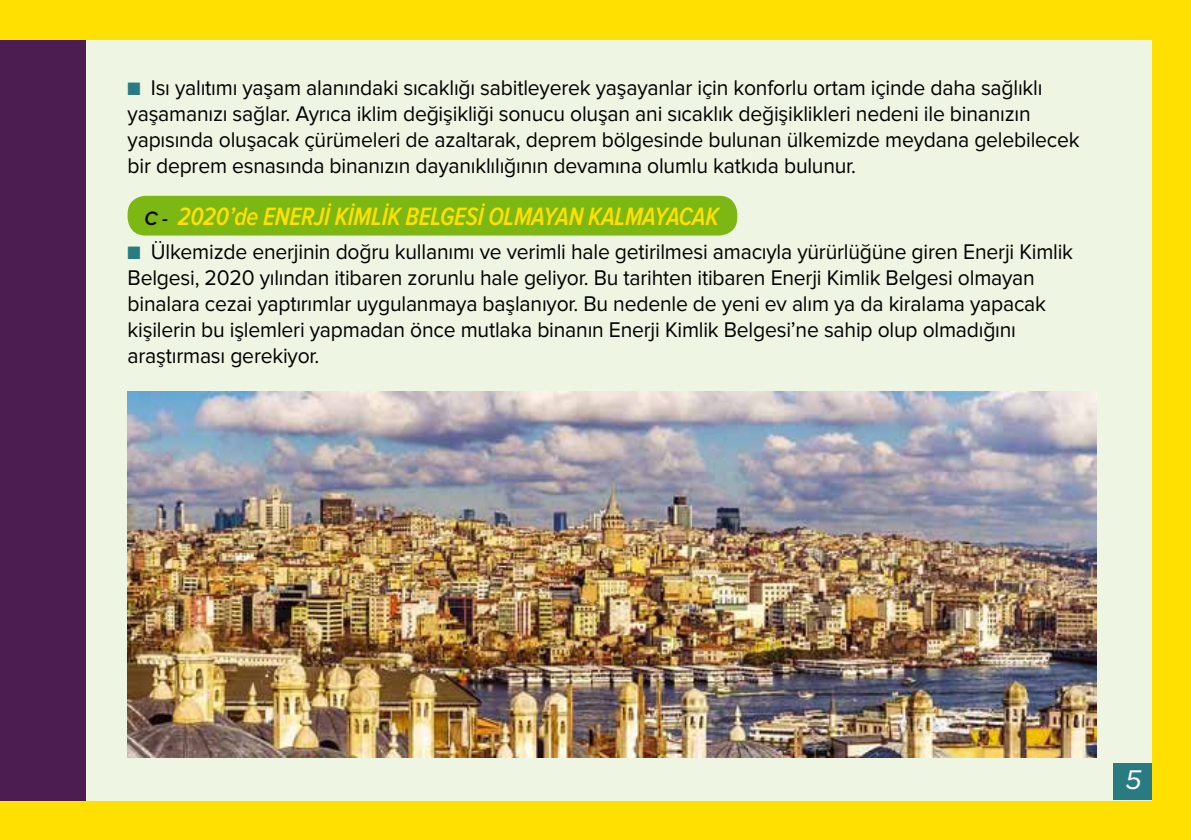
<style>
.page{position:relative;width:1191px;height:840px;background:#fff}
.page>*{position:absolute;margin:0;border:0;box-sizing:border-box;transform-origin:0 0}
.t1{font:italic 28px "Proxima Nova";color:#fff}
.t2{font:italic 600 26px "Proxima Nova Cond";letter-spacing:-.01em;color:#ffe000;scale:.96 1}
.t3{font:22px/26px "Proxima Nova";letter-spacing:-.01em;color:#000;scale:.96 1}
.s1{color:#287c81}
.s2{font-family:"Proxima Nova";font-size:20px;color:#000}
</style>
<div class="page">
<div style="left:0;top:0;width:1191px;height:839px;background:#ffe000"></div>
<div style="left:0;top:40px;width:1151px;height:759px;background:#eef5e3"></div>
<div style="left:0;top:40px;width:85px;height:759px;background:#4c1d51"></div>
<div style="left:128px;top:196px;width:609px;height:39px;background:#7db713;border-radius:18px"></div>
<img style="left:128px;top:391px;width:968px;height:365px">
<div style="left:1112px;top:763px;width:39px;height:36px;background:#287c81"></div>
<p class="t3" style="left:128px;top:76px;width:993px"><span class="s1">■</span> Isı yalıtımı yaşam alanındaki sıcaklığı sabitleyerek yaşayanlar için konforlu ortam içinde daha sağlıklı yaşamanızı sağlar. Ayrıca iklim değişikliği sonucu oluşan ani sıcaklık değişiklikleri nedeni ile binanızın yapısında oluşacak çürümeleri de azaltarak, deprem bölgesinde bulunan ülkemizde meydana gelebilecek bir deprem esnasında binanızın dayanıklılığının devamına olumlu katkıda bulunur.</p>
<p class="t2" style="left:145px;top:205px;width:599px"><span class="s2">C -</span> 2020’de ENERJİ KİMLİK BELGESİ OLMAYAN KALMAYACAK</p>
<p class="t3" style="left:128px;top:240px;width:986px"><span class="s1">■</span> Ülkemizde enerjinin doğru kullanımı ve verimli hale getirilmesi amacıyla yürürlüğüne giren Enerji Kimlik Belgesi, 2020 yılından itibaren zorunlu hale geliyor. Bu tarihten itibaren Enerji Kimlik Belgesi olmayan binalara cezai yaptırımlar uygulanmaya başlanıyor. Bu nedenle de yeni ev alım ya da kiralama yapacak kişilerin bu işlemleri yapmadan önce mutlaka binanın Enerji Kimlik Belgesi’ne sahip olup olmadığını araştırması gerekiyor.</p>
<p class="t1" style="left:1125px;top:766px;width:18px">5</p>
</div>
